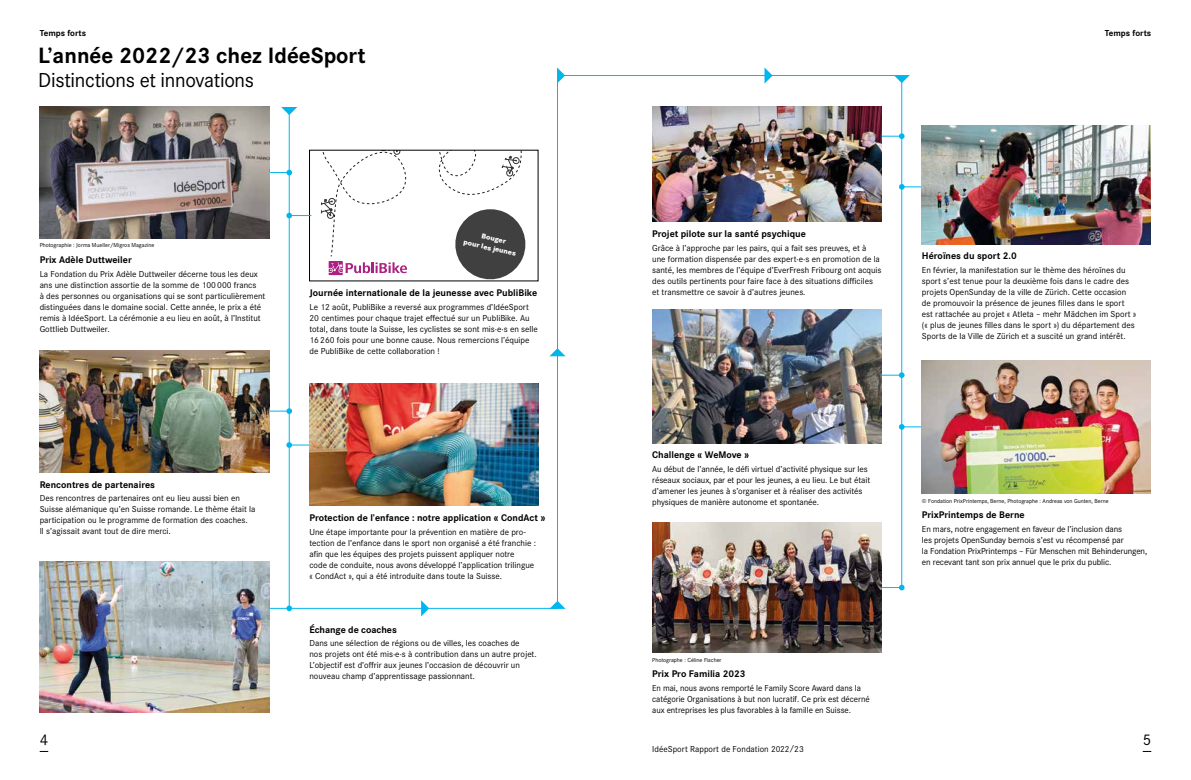
<style>
.page{position:relative;width:1191px;height:780px;background:#fff}
.page>*{position:absolute;margin:0;border:0;box-sizing:border-box;transform-origin:0 0}
.t1{font:700 23px "Corporate S";color:#000}
.t2{font:21px "Corporate S";letter-spacing:-.015em;color:#000}
.t3{font:16px "Corporate S";color:#000}
.t4{font:700 10px "Corporate S";color:#000}
.t5{font:9px/11px "Corporate S";color:#000}
.t6{font:700 9px "Corporate S";color:#000}
.t7{font:800 7.4px/10px "Corporate S";color:#fff;text-align:center}
.t8{font:6px "Corporate S";color:#000}
</style>
<div class="page">
<svg style="left:902px;top:133px;width:2px;height:6px"></svg>
<svg style="left:269px;top:408px;width:19px;height:6px"></svg>
<svg style="left:281px;top:107px;width:7px;height:7px"></svg>
<svg style="left:421px;top:609px;width:8px;height:7px"></svg>
<svg style="left:269px;top:170px;width:19px;height:5px"></svg>
<img style="left:40px;top:350px;width:229px;height:122px">
<svg style="left:557px;top:67px;width:7px;height:7px"></svg>
<svg style="left:764px;top:67px;width:7px;height:7px"></svg>
<svg style="left:902px;top:75px;width:8px;height:8px"></svg>
<svg style="left:902px;top:184px;width:20px;height:6px"></svg>
<svg style="left:902px;top:424px;width:20px;height:5px"></svg>
<svg style="left:902px;top:372px;width:2px;height:6px"></svg>
<svg style="left:269px;top:605px;width:23px;height:6px"></svg>
<img style="left:922px;top:126px;width:228px;height:118px">
<img style="left:652px;top:609px;width:229px;height:43px">
<img style="left:40px;top:561px;width:229px;height:151px">
<img style="left:288px;top:74px;width:614px;height:535px">
<img style="left:40px;top:107px;width:229px;height:131px">
<img style="left:922px;top:360px;width:228px;height:133px">
<p class="t6" style="left:40px;top:27px;width:48px">Temps forts</p>
<p class="t6" style="left:1104px;top:27px;width:48px">Temps forts</p>
<h1 class="t1" style="left:38px;top:39px;width:329px">L’année 2022/23 chez IdéeSport</h1>
<h2 class="t2" style="left:38px;top:66px;width:217px">Distinctions et innovations</h2>
<p class="t8" style="left:40px;top:241px;width:116px">Photographie : Jorma Mueller/Migros Magazine</p>
<p class="t4" style="left:40px;top:252px;width:94px">Prix Adèle Duttweiler</p>
<p class="t5" style="left:40px;top:268px;width:227px">La Fondation du Prix Adèle Duttweiler décerne tous les deux ans une distinction assortie de la somme de 100 000 francs<br>à des personnes ou organisations qui se sont particulièrement distinguées dans le domaine social. Cette année, le prix a été remis à IdéeSport. La cérémonie a eu lieu en août, à l’Institut Gottlieb Duttweiler.</p>
<p class="t7" style="left:467px;top:227px;width:55px;rotate:12deg">Bouger<br>pour les jeunes</p>
<p class="t4" style="left:309px;top:286px;width:229px">Journée internationale de la jeunesse avec PubliBike</p>
<p class="t5" style="left:309px;top:301px;width:230px">Le 12 août, PubliBike a reversé aux programmes d’IdéeSport 20 centimes pour chaque trajet effectué sur un PubliBike. Au total, dans toute la Suisse, les cyclistes se sont mis·e·s en selle 16 260 fois pour une bonne cause. Nous remercions l’équipe de PubliBike de cette collaboration !</p>
<p class="t4" style="left:40px;top:477px;width:117px">Rencontres de partenaires</p>
<p class="t5" style="left:40px;top:492px;width:217px">Des rencontres de partenaires ont eu lieu aussi bien en Suisse alémanique qu’en Suisse romande. Le thème était la participation ou le programme de formation des coaches.<br>Il s’agissait avant tout de dire merci.</p>
<p class="t4" style="left:309px;top:511px;width:237px">Protection de l’enfance : notre application « CondAct »</p>
<p class="t5" style="left:309px;top:526px;width:228px">Une étape importante pour la prévention en matière de pro&shy;tection de l’enfance dans le sport non organisé a été franchie : afin que les équipes des projets puissent appliquer notre<br>code de conduite, nous avons développé l’application trilingue « CondAct », qui a été introduite dans toute la Suisse.</p>
<p class="t4" style="left:309px;top:622px;width:89px">Échange de coaches</p>
<p class="t5" style="left:309px;top:637px;width:229px">Dans une sélection de régions ou de villes, les coaches de<br>nos projets ont été mis·e·s à contribution dans un autre projet.<br>L’objectif est d’offrir aux jeunes l’occasion de découvrir un nouveau champ d’apprentissage passionnant.</p>
<p class="t4" style="left:652px;top:227px;width:155px">Projet pilote sur la santé psychique</p>
<p class="t5" style="left:652px;top:242px;width:231px">Grâce à l’approche par les pairs, qui a fait ses preuves, et à une formation dispensée par des expert·e·s en promotion de la santé, les membres de l’équipe d’EverFresh Fribourg ont acquis des outils pertinents pour faire face à des situations difficiles et transmettre ce savoir à d’autres jeunes.</p>
<p class="t4" style="left:922px;top:249px;width:96px">Héroïnes du sport 2.0</p>
<p class="t5" style="left:922px;top:264px;width:216px">En février, la manifestation sur le thème des héroïnes du sport s’est tenue pour la deuxième fois dans le cadre des projets OpenSunday de la ville de Zürich. Cette occasion de promouvoir la présence de jeunes filles dans le sport est rattachée au projet « Atleta – mehr Mädchen im Sport » (« plus de jeunes filles dans le sport ») du département des Sports de la Ville de Zürich et a suscité un grand intérêt.</p>
<p class="t4" style="left:652px;top:448px;width:98px">Challenge « WeMove »</p>
<p class="t5" style="left:652px;top:463px;width:219px">Au début de l’année, le défi virtuel d’activité physique sur les réseaux sociaux, par et pour les jeunes, a eu lieu. Le but était d’amener les jeunes à s’organiser et à réaliser des activités physiques de manière autonome et spontanée.</p>
<p class="t8" style="left:652px;top:656px;width:71px">Photographe : Céline Fischer</p>
<p class="t4" style="left:652px;top:667px;width:95px">Prix Pro Familia 2023</p>
<p class="t5" style="left:652px;top:682px;width:219px">En mai, nous avons remporté le Family Score Award dans la catégorie Organisations à but non lucratif. Ce prix est décerné aux entreprises les plus favorables à la famille en Suisse.</p>
<p class="t8" style="left:922px;top:496px;width:188px">© Fondation PrixPrintemps, Berne, Photographe : Andreas von Gunten, Berne</p>
<p class="t4" style="left:922px;top:507px;width:104px">PrixPrintemps de Berne</p>
<p class="t5" style="left:922px;top:523px;width:227px">En mars, notre engagement en faveur de l’inclusion dans<br>les projets OpenSunday bernois s’est vu récompensé par<br>la Fondation PrixPrintemps – Für Menschen mit Behinderungen, en recevant tant son prix annuel que le prix du public.</p>
<h3 class="t3" style="left:40px;top:729px;width:10px">4</h3>
<h3 class="t3" style="left:1142px;top:729px;width:10px">5</h3>
<p class="t5" style="left:652px;top:742px;width:153px">IdéeSport Rapport de Fondation 2022/23</p>
</div>
